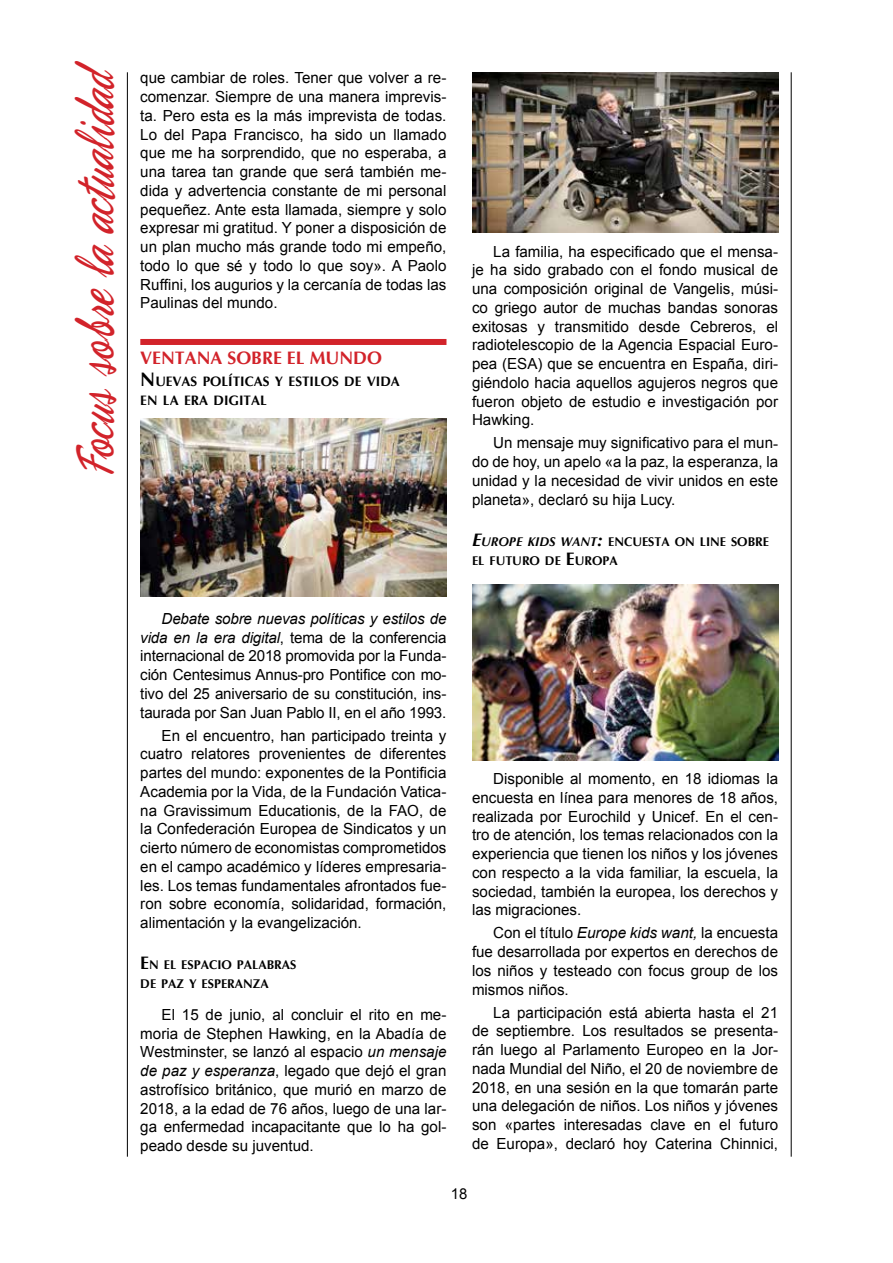
<style>
.page{position:relative;width:893px;height:1263px;background:#fff}
.page>*{position:absolute;margin:0;border:0;box-sizing:border-box;transform-origin:0 0}
.t1{font:57px "Phoenix Script FLF";color:#d2232a;scale:.7 1}
.t2{font:700 18px "Optima";color:#d2232a}
.t3{font:15.3px/18.8px "Arial";color:#000;text-align:justify}
.t4{font:15px "Arial";color:#000}
.t5{font:700 13.65px/18.8px "Optima";color:#000}
.t6{font:700 12.6px/19.5px "Optima";color:#000}
.s1{font-size:19.5px}
.s2{font-style:italic}
.s3{font-size:18px}
.s4{font-style:italic;font-size:18px}
</style>
<div class="page">
<hr style="left:791px;top:72px;width:1px;height:1085px;background:#000">
<hr style="left:127px;top:72px;width:1px;height:1085px;background:#000">
<div style="left:140px;top:339px;width:306px;height:6px;background:#d2232a"></div>
<img style="left:140px;top:419px;width:306px;height:177px">
<img style="left:472px;top:72px;width:306px;height:161px">
<img style="left:472px;top:585px;width:306px;height:175px">
<h1 class="t1" style="left:66px;top:477px;width:595px;rotate:-90deg">Focus sobre la actualidad</h1>
<p class="t3" style="left:140px;top:69px;width:308px">que cambiar de roles. Tener que volver a re&shy;comenzar. Siempre de una manera imprevis&shy;ta. Pero esta es la más imprevista de todas.<br>Lo del Papa Francisco, ha sido un llamado que me ha sorprendido, que no esperaba, a una tarea tan grande que será también me&shy;dida y advertencia constante de mi personal pequeñez. Ante esta llamada, siempre y solo expresar mi gratitud. Y poner a disposición de un plan mucho más grande todo mi empeño, todo lo que sé y todo lo que soy». A Paolo Ruffini, los augurios y la cercanía de todas las Paulinas del mundo.</p>
<p class="t2" style="left:140px;top:347px;width:243px">VENTANA SOBRE EL MUNDO</p>
<p class="t5" style="left:140px;top:372px;width:261px"><span class="s1">N</span>UEVAS POLÍTICAS Y ESTILOS DE VIDA<br>EN LA ERA DIGITAL</p>
<p class="t3" style="left:140px;top:609px;width:308px;text-indent:21px"><span class="s2">Debate sobre nuevas políticas y estilos de vida en la era digital</span>, tema de la conferencia internacional de 2018 promovida por la Funda&shy;ción Centesimus Annus-pro Pontifice con mo&shy;tivo del 25 aniversario de su constitución, ins&shy;taurada por San Juan Pablo II, en el año 1993.</p>
<p class="t3" style="left:140px;top:726px;width:308px;text-indent:21px">En el encuentro, han participado treinta y cuatro relatores provenientes de diferentes partes del mundo: exponentes de la Pontificia Academia por la Vida, de la Fundación Vatica&shy;na Gravissimum Educationis, de la FAO, de la Confederación Europea de Sindicatos y un cierto número de economistas comprometidos en el campo académico y líderes empresaria&shy;les. Los temas fundamentales afrontados fue&shy;ron sobre economía, solidaridad, formación, alimentación y la evangelización.</p>
<p class="t6" style="left:140px;top:955px;width:158px"><span class="s3">E</span>N EL ESPACIO PALABRAS<br>DE PAZ Y ESPERANZA</p>
<p class="t3" style="left:140px;top:1005px;width:308px;text-indent:21px">El 15 de junio, al concluir el rito en me&shy;moria de Stephen Hawking, en la Abadía de Westminster, se lanzó al espacio <span class="s2">un mensaje de paz y esperanza</span>, legado que dejó el gran astrofísico británico, que murió en marzo de 2018, a la edad de 76 años, luego de una lar&shy;ga enfermedad incapacitante que lo ha gol&shy;peado desde su juventud.</p>
<p class="t3" style="left:472px;top:242px;width:308px;text-indent:21px">La familia, ha especificado que el mensa&shy;je ha sido grabado con el fondo musical de una composición original de Vangelis, músi&shy;co griego autor de muchas bandas sonoras exitosas y transmitido desde Cebreros, el radiotelescopio de la Agencia Espacial Euro&shy;pea (ESA) que se encuentra en España, diri&shy;giéndolo hacia aquellos agujeros negros que fueron objeto de estudio e investigación por Hawking.</p>
<p class="t3" style="left:472px;top:434px;width:308px;text-indent:21px">Un mensaje muy significativo para el mun&shy;do de hoy, un apelo «a la paz, la esperanza, la unidad y la necesidad de vivir unidos en este planeta», declaró su hija Lucy.</p>
<p class="t6" style="left:472px;top:532px;width:298px"><span class="s4">E</span><span class="s2">UROPE KIDS WANT</span><span class="s4">:</span> ENCUESTA ON LINE SOBRE<br>EL FUTURO DE <span class="s3">E</span>UROPA</p>
<p class="t3" style="left:472px;top:769px;width:308px;text-indent:21px">Disponible al momento, en 18 idiomas la encuesta en línea para menores de 18 años, realizada por Eurochild y Unicef. En el cen&shy;tro de atención, los temas relacionados con la experiencia que tienen los niños y los jóvenes con respecto a la vida familiar, la escuela, la sociedad, también la europea, los derechos y las migraciones.</p>
<p class="t3" style="left:472px;top:923px;width:308px;text-indent:21px">Con el título <span class="s2">Europe kids want,</span> la encuesta fue desarrollada por expertos en derechos de los niños y testeado con focus group de los mismos niños.</p>
<p class="t3" style="left:472px;top:1003px;width:308px;text-indent:21px">La participación está abierta hasta el 21 de septiembre. Los resultados se presenta&shy;rán luego al Parlamento Europeo en la Jor&shy;nada Mundial del Niño, el 20 de noviembre de 2018, en una sesión en la que tomarán parte una delegación de niños. Los niños y jóvenes son «partes interesadas clave en el futuro de Europa», declaró hoy Caterina Chinnici,</p>
<p class="t4" style="left:451px;top:1183px;width:18px">18</p>
</div>
